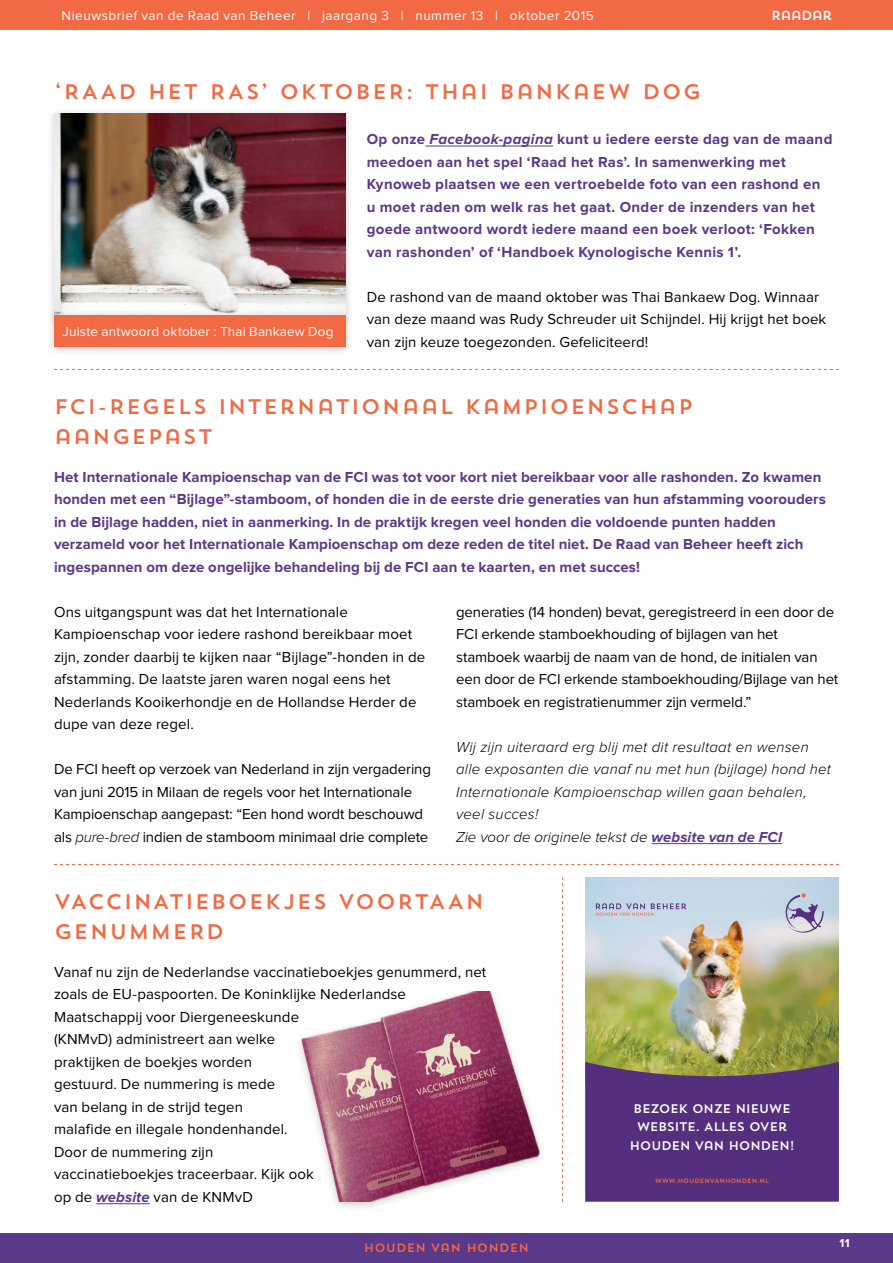
<style>
.page{position:relative;width:893px;height:1263px;background:#fff}
.page>*{position:absolute;margin:0;border:0;box-sizing:border-box;transform-origin:0 0}
.t1{font:21px/30px "Trend Sans One";letter-spacing:.05em;color:#f26a43}
.t2{font:15px/22.5px "Proxima Nova";letter-spacing:.005em;color:#000}
.t3{font:700 15px/22.5px "Proxima Nova";letter-spacing:.005em;color:#5a388a}
.t4{font:italic 300 15px/22.5px "Proxima Nova";letter-spacing:.015em;color:#000}
.t5{font:13.5px "Proxima Nova";letter-spacing:.035em;color:#fff}
.t6{font:13.5px "Proxima Nova";letter-spacing:.01em;color:#fff}
.t7{font:13.05px "Trend Sans One";letter-spacing:-.07em;color:#fff}
.t8{font:12.45px/18.5px "Trend Sans One";letter-spacing:-.05em;color:#fff;text-align:center}
.t9{font:12px "Trend Sans One";color:#f26a43}
.t10{font:700 12px "Proxima Nova";color:#fff}
.t11{font:6.3px "Trend Sans One";color:#f26a45}
.s1{font-style:italic}
.s2{font-weight:300;font-style:italic}
.s3{font-weight:700;color:#5a388a}
.s4{font-weight:700;font-style:italic;color:#5a388a}
</style>
<div class="page">
<div style="left:293px;top:985px;width:254px;height:227px;background:#000;opacity:.2"></div>
<img style="left:293px;top:991px;width:254px;height:210px">
<div style="left:0;top:1233px;width:893px;height:30px;background:#5a388a"></div>
<div style="left:0;top:0;width:893px;height:30px;background:#f26a43"></div>
<svg style="left:54px;top:369px;width:785px;height:1px"></svg>
<svg style="left:54px;top:864px;width:785px;height:1px"></svg>
<svg style="left:562px;top:877px;width:1px;height:325px"></svg>
<hr style="left:651px;top:843px;width:131px;height:1px;background:#5a388a">
<hr style="left:425px;top:146px;width:128px;height:1px;background:#5a388a">
<hr style="left:96px;top:1203px;width:54px;height:1px;background:#5a388a">
<div style="left:46px;top:108px;width:308px;height:222px;background:#000;opacity:.2"></div>
<img style="left:54px;top:114px;width:291px;height:195px">
<div style="left:46px;top:309px;width:308px;height:48px;background:#000;opacity:.2"></div>
<div style="left:54px;top:315px;width:291px;height:32px;background:#f26a43"></div>
<img style="left:585px;top:877px;width:254px;height:185px">
<svg style="left:585px;top:1062px;width:254px;height:140px;background:#593779"></svg>
<svg style="left:596px;top:903px;width:90px;height:13px"></svg>
<svg style="left:781px;top:893px;width:43px;height:40px;background:#b6b5cd"></svg>
<p class="t5" style="left:62px;top:9px;width:534px">Nieuwsbrief van de Raad van Beheer | jaargang 3 | nummer 13 | oktober 2015</p>
<p class="t7" style="left:771px;top:7px;width:63px">RAADAR</p>
<h1 class="t1" style="left:54px;top:76px;width:649px">‘RAAD HET RAS’ OKTOBER: THAI BANKAEW DOG</h1>
<p class="t3" style="left:367px;top:128px;width:467px">Op onze <span class="s1">Facebook-pagina</span> kunt u iedere eerste dag van de maand meedoen aan het spel ‘Raad het Ras’. In samenwerking met Kynoweb plaatsen we een vertroebelde foto van een rashond en u moet raden om welk ras het gaat. Onder de inzenders van het goede antwoord wordt iedere maand een boek verloot: ‘Fokken van rashonden’ of ‘Handboek Kynologische Kennis 1’.</p>
<p class="t2" style="left:367px;top:286px;width:461px">De rashond van de maand oktober was Thai Bankaew Dog. Winnaar van deze maand was Rudy Schreuder uit Schijndel. Hij krijgt het boek van zijn keuze toegezonden. Gefeliciteerd!</p>
<p class="t6" style="left:63px;top:325px;width:272px">Juiste antwoord oktober : Thai Bankaew Dog</p>
<h1 class="t1" style="left:54px;top:391px;width:641px">FCI-REGELS INTERNATIONAAL KAMPIOENSCHAP<br>AANGEPAST</h1>
<p class="t3" style="left:54px;top:466px;width:773px">Het Internationale Kampioenschap van de FCI was tot voor kort niet bereikbaar voor alle rashonden. Zo kwamen honden met een “Bijlage”-stamboom, of honden die in de eerste drie generaties van hun afstamming voorouders in de Bijlage hadden, niet in aanmerking. In de praktijk kregen veel honden die voldoende punten hadden verzameld voor het Internationale Kampioenschap om deze reden de titel niet. De Raad van Beheer heeft zich ingespannen om deze ongelijke behandeling bij de FCI aan te kaarten, en met succes!</p>
<p class="t2" style="left:54px;top:601px;width:373px">Ons uitgangspunt was dat het Internationale Kampioenschap voor iedere rashond bereikbaar moet zijn, zonder daarbij te kijken naar “Bijlage”-honden in de afstamming. De laatste jaren waren nogal eens het Nederlands Kooikerhondje en de Hollandse Herder de dupe van deze regel.</p>
<p class="t2" style="left:54px;top:758px;width:379px">De FCI heeft op verzoek van Nederland in zijn vergadering van juni 2015 in Milaan de regels voor het Internationale Kampioenschap aangepast: “Een hond wordt beschouwd als <span class="s2">pure-bred</span> indien de stamboom minimaal drie complete</p>
<p class="t2" style="left:456px;top:601px;width:384px">generaties (14 honden) bevat, geregistreerd in een door de FCI erkende stamboekhouding of bijlagen van het stamboek waarbij de naam van de hond, de initialen van een door de FCI erkende stamboekhouding/Bijlage van het stamboek en registratienummer zijn vermeld.”</p>
<p class="t4" style="left:456px;top:736px;width:376px">Wij zijn uiteraard erg blij met dit resultaat en wensen alle exposanten die vanaf nu met hun (bijlage) hond het Internationale Kampioenschap willen gaan behalen, veel succes!<br>Zie voor de originele tekst de <span class="s3">website van de FCI</span></p>
<h1 class="t1" style="left:54px;top:886px;width:432px">VACCINATIEBOEKJES VOORTAAN<br>GENUMMERD</h1>
<p class="t2" style="left:54px;top:961px;width:434px">Vanaf nu zijn de Nederlandse vaccinatieboekjes genummerd, net zoals de EU-paspoorten. De Koninklijke Nederlandse Maatschappij voor Diergeneeskunde<br>(KNMvD) administreert aan welke<br>praktijken de boekjes worden<br>gestuurd. De nummering is mede<br>van belang in de strijd tegen<br>malafide en illegale hondenhandel.<br>Door de nummering zijn<br>vaccinatieboekjes traceerbaar. Kijk ook<br>op de <span class="s4">website</span> van de KNMvD</p>
<p class="t9" style="left:364px;top:1240px;width:167px">HOUDEN VAN HONDEN</p>
<p class="t8" style="left:629px;top:1099px;width:167px">BEZOEK ONZE NIEUWE<br>WEBSITE. ALLES OVER<br>HOUDEN VAN HONDEN!</p>
<p class="t11" style="left:655px;top:1177px;width:115px">WWW.HOUDENVANHONDEN.NL</p>
<p class="t10" style="left:840px;top:1237px;width:11px">11</p>
</div>
